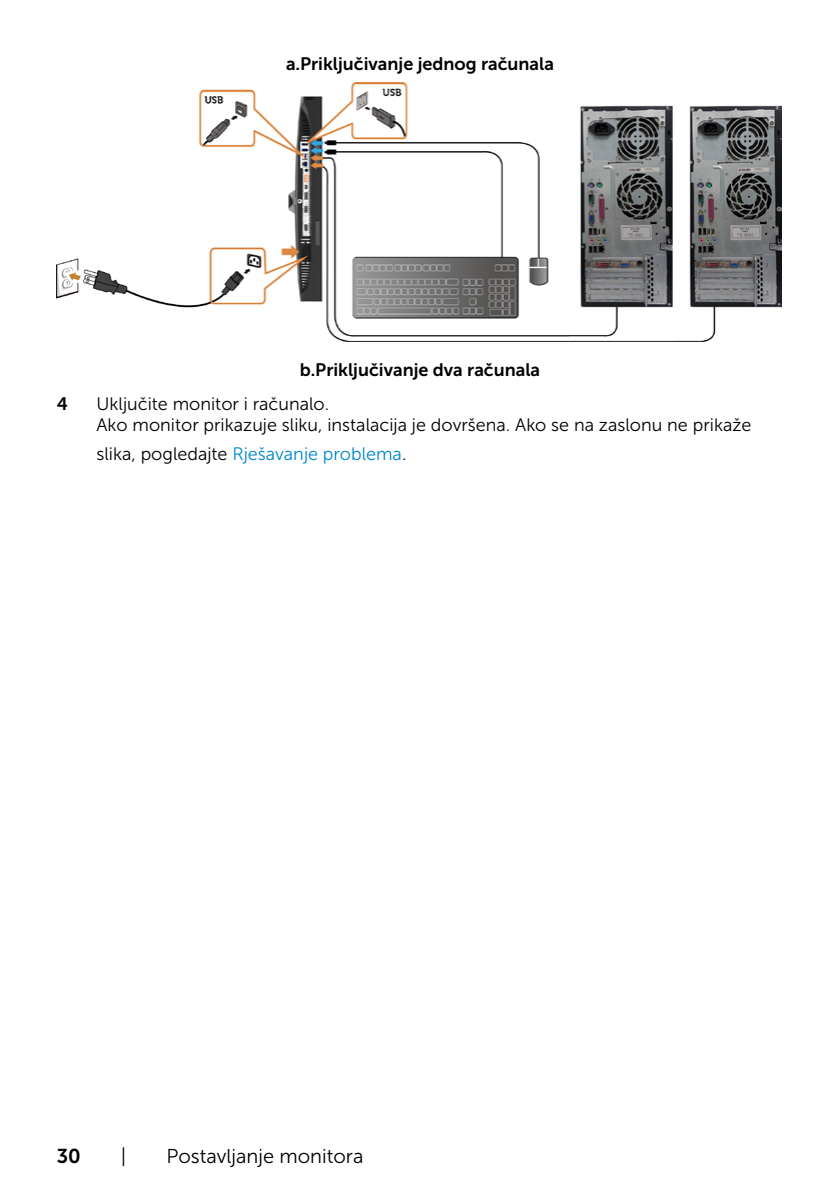
<style>
.page{position:relative;width:840px;height:1191px;background:#fff}
.page>*{position:absolute;margin:0;border:0;box-sizing:border-box;transform-origin:0 0}
.t1{font:20px "Museo Sans For Dell 300";color:#000}
.t2{font:20px "Museo Sans For Dell 700";color:#000}
.t3{font:18px/21.6px "Museo Sans For Dell 300";color:#000}
.t4{font:18px "Museo Sans For Dell 700";color:#000}
.t5{font:18px "Museo Sans For Dell 300";color:#0087cb}
.s1{color:#000}
</style>
<div class="page">
<img style="left:57px;top:82px;width:724px;height:260px">
<p class="t4" style="left:286px;top:54px;width:269px">a.Priključivanje jednog računala</p>
<p class="t4" style="left:299px;top:360px;width:242px">b.Priključivanje dva računala</p>
<p class="t4" style="left:57px;top:393px;width:13px">4</p>
<p class="t3" style="left:96px;top:393px;width:656px">Uključite monitor i računalo.<br>Ako monitor prikazuje sliku, instalacija je dovršena. Ako se na zaslonu ne prikaže</p>
<p class="t5" style="left:96px;top:444px;width:311px"><span class="s1">slika, pogledajte</span> Rješavanje problema<span class="s1">.</span></p>
<p class="t2" style="left:57px;top:1144px;width:26px">30</p>
<p class="t1" style="left:121px;top:1145px;width:7px">|</p>
<p class="t1" style="left:166px;top:1145px;width:198px">Postavljanje monitora</p>
</div>
